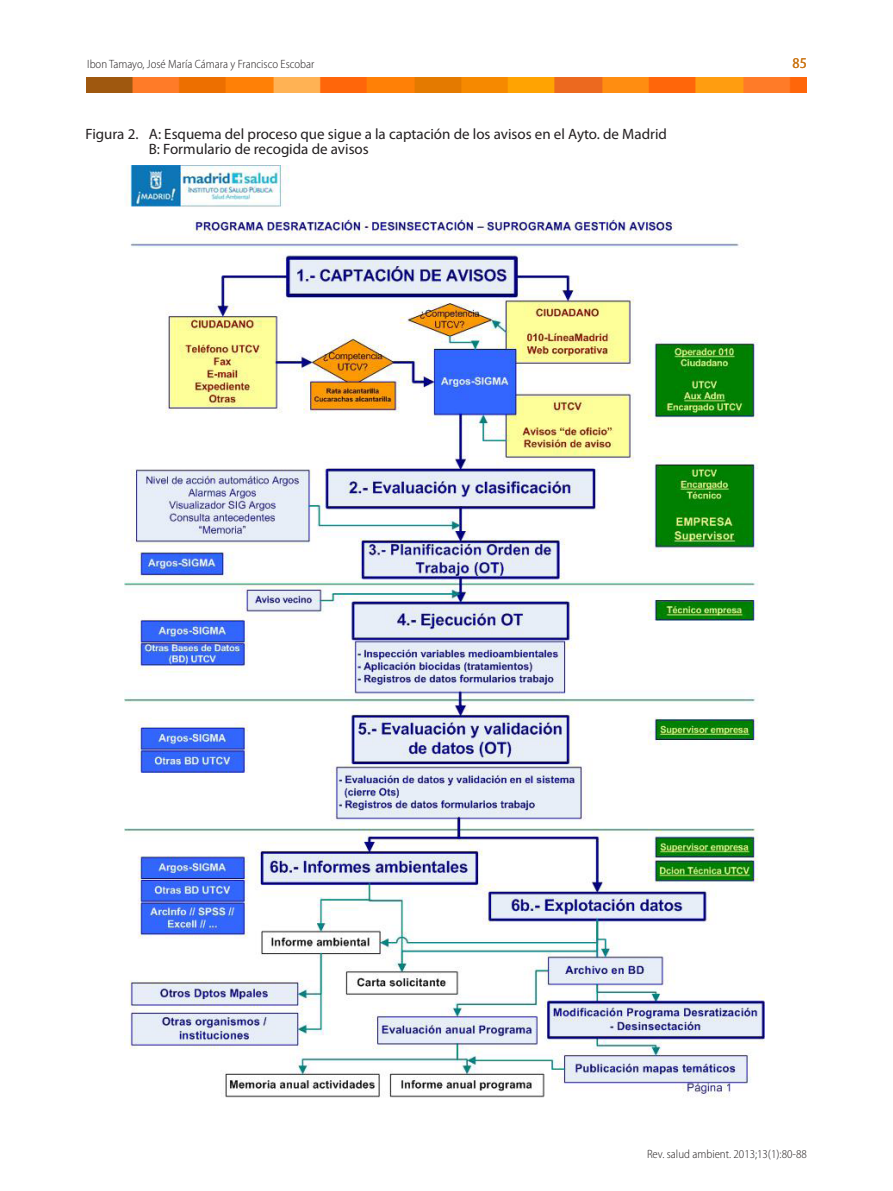
<style>
.page{position:relative;width:893px;height:1191px;background:#fff}
.page>*{position:absolute;margin:0;border:0;box-sizing:border-box;transform-origin:0 0}
.TABLA__título{font:15px "Myriad Pro";color:#231f20}
.t1{font:semi-condensed 15px "Myriad Pro";color:#cb7616}
.t2{font:300 semi-condensed 12px "Myriad Pro";color:#231f20}
</style>
<div class="page">
<img style="left:86px;top:77px;width:721px;height:15px">
<img style="left:124px;top:166px;width:641px;height:932px">
<p class="t2" style="left:87px;top:57px;width:229px">Ibon Tamayo, José María Cámara y Francisco Escobar</p>
<p class="t1" style="left:793px;top:54px;width:16px">85</p>
<p class="TABLA__título" style="left:85px;top:125px;width:583px">Figura 2. A: Esquema del proceso que sigue a la captación de los avisos en el Ayto. de Madrid</p>
<p class="TABLA__título" style="left:149px;top:140px;width:221px">B: Formulario de recogida de avisos</p>
<p class="t2" style="left:647px;top:1146px;width:161px">Rev. salud ambient. 2013;13(1):80-88</p>
</div>
